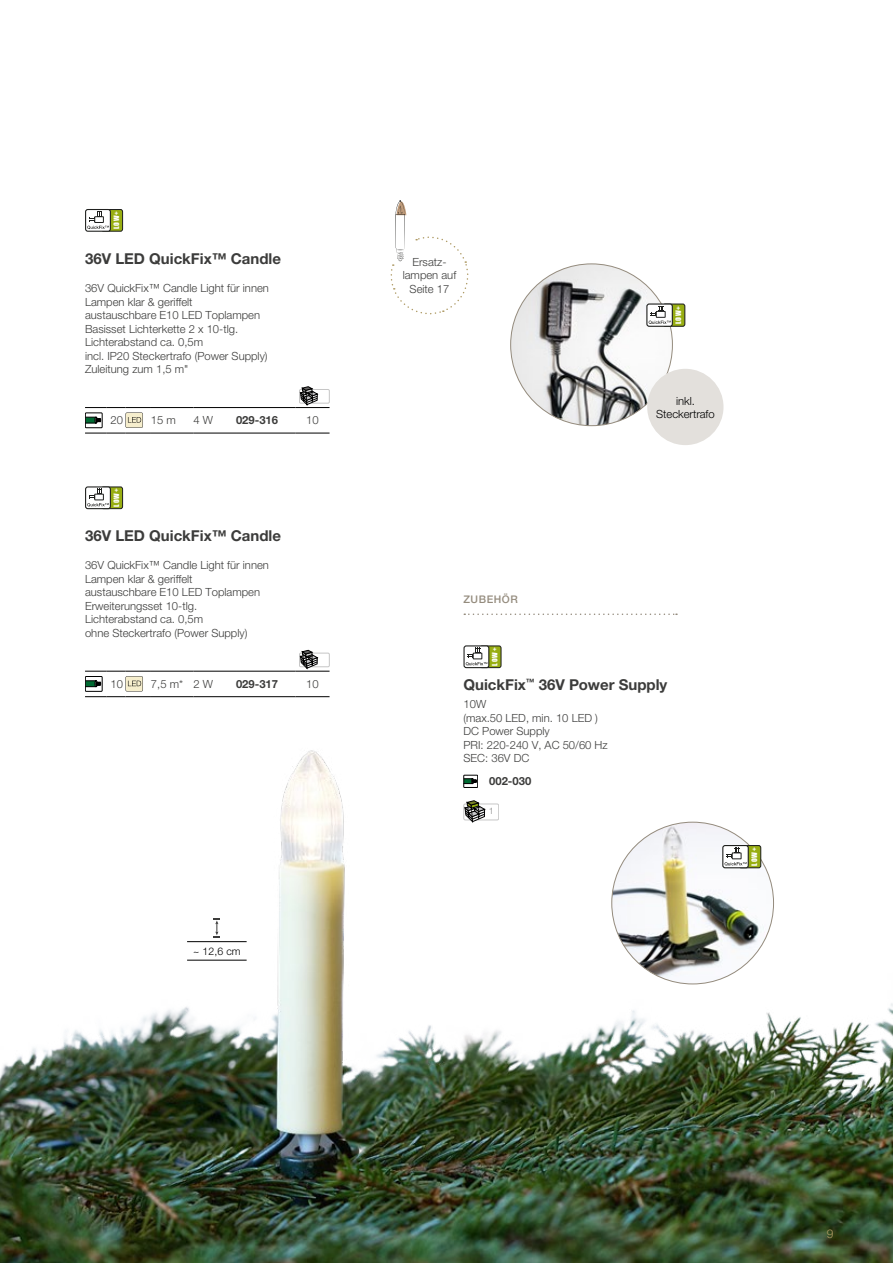
<style>
.page{position:relative;width:893px;height:1263px;background:#fff}
.page>*{position:absolute;margin:0;border:0;box-sizing:border-box;transform-origin:0 0}
.t1{font:700 15px "Helvetica Neue LTW1 G";color:#3c3c3b}
.t2{font:300 12px "Helvetica Neue LTW1 G";color:#ae9a64}
.t3{font:300 11.25px/13.5px "Helvetica Neue LTW1 G";color:#3c3c3b}
.t4{font:700 11.25px "Helvetica Neue LTW1 G";color:#3c3c3b}
.t5{font:300 11.25px/13.5px "Helvetica Neue LTW1 G";color:#000;text-align:center}
.t6{font:300 10.5px "Helvetica Neue LTW1 G";color:#000}
.t7{font:500 10.5px "Helvetica Neue LTW1 G";letter-spacing:.05em;color:#948b7d}
.t8{font:300 9px "Helvetica Neue LTW1 G";color:#878787}
.t9{font:7.05px "Impact";letter-spacing:.115em;color:#fff}
.t10{font:6.9px "Impact";letter-spacing:.115em;color:#fff}
</style>
<div class="page">
<div style="left:102px;top:209px;width:21px;height:22px;background:#98ae12;border-radius:2px"></div>
<div style="left:101px;top:209px;width:22px;height:23px;border:1px solid #1f201e;border-radius:2px"></div>
<div style="left:86px;top:209px;width:24px;height:22px;background:#fff;border-radius:2px"></div>
<div style="left:85px;top:209px;width:26px;height:23px;border:1px solid #1f201e;border-radius:2px"></div>
<svg style="left:87px;top:211px;width:22px;height:18px"></svg>
<div style="left:102px;top:487px;width:21px;height:22px;background:#98ae12;border-radius:2px"></div>
<div style="left:101px;top:486px;width:22px;height:23px;border:1px solid #1f201e;border-radius:2px"></div>
<div style="left:86px;top:487px;width:24px;height:22px;background:#fff;border-radius:2px"></div>
<div style="left:85px;top:486px;width:26px;height:23px;border:1px solid #1f201e;border-radius:2px"></div>
<svg style="left:87px;top:489px;width:22px;height:18px"></svg>
<img style="left:0;top:649px;width:893px;height:614px">
<hr style="left:187px;top:941px;width:60px;height:1px;background:#000">
<hr style="left:187px;top:960px;width:60px;height:1px;background:#000">
<svg style="left:213px;top:918px;width:7px;height:20px"></svg>
<div style="left:480px;top:646px;width:21px;height:22px;background:#98ae12;border-radius:2px"></div>
<div style="left:479px;top:645px;width:23px;height:23px;border:1px solid #1f201e;border-radius:2px"></div>
<svg style="left:464px;top:646px;width:25px;height:22px"></svg>
<div style="left:463px;top:645px;width:26px;height:23px;border:1px solid #1f201e;border-radius:2px"></div>
<svg style="left:466px;top:647px;width:21px;height:18px"></svg>
<img style="left:612px;top:822px;width:161px;height:162px;border-radius:81px">
<div style="left:739px;top:845px;width:22px;height:23px;background:#98ae12;border-radius:2px"></div>
<div style="left:739px;top:845px;width:22px;height:23px;border:1px solid #1f201e;border-radius:2px"></div>
<div style="left:722px;top:845px;width:27px;height:23px;border:1px solid #1f201e;border-radius:2px"></div>
<svg style="left:724px;top:847px;width:23px;height:19px"></svg>
<img style="left:511px;top:264px;width:161px;height:162px;border-radius:81px">
<div style="left:647px;top:369px;width:76px;height:76px;background:#e3e0dc;border-radius:50%"></div>
<div style="left:663px;top:304px;width:22px;height:22px;background:#98ae12;border-radius:2px"></div>
<div style="left:663px;top:303px;width:22px;height:24px;border:1px solid #1f201e;border-radius:2px"></div>
<div style="left:647px;top:304px;width:25px;height:22px;background:#fff;border-radius:2px"></div>
<div style="left:646px;top:303px;width:27px;height:24px;border:1px solid #1f201e;border-radius:2px"></div>
<svg style="left:649px;top:306px;width:22px;height:18px"></svg>
<hr style="left:151px;top:407px;width:42px;height:1px;background:#000">
<hr style="left:193px;top:407px;width:43px;height:1px;background:#000">
<hr style="left:236px;top:407px;width:60px;height:1px;background:#000">
<hr style="left:296px;top:407px;width:34px;height:1px;background:#000">
<hr style="left:151px;top:433px;width:42px;height:1px;background:#000">
<hr style="left:193px;top:433px;width:43px;height:1px;background:#000">
<hr style="left:236px;top:433px;width:60px;height:1px;background:#000">
<hr style="left:296px;top:433px;width:34px;height:1px;background:#000">
<div style="left:299px;top:389px;width:31px;height:14px;border:1px solid #c6c6c6"></div>
<svg style="left:300px;top:387px;width:17px;height:18px"></svg>
<svg style="left:85px;top:407px;width:66px;height:27px"></svg>
<hr style="left:151px;top:671px;width:42px;height:1px;background:#000">
<hr style="left:193px;top:671px;width:43px;height:1px;background:#000">
<hr style="left:236px;top:671px;width:60px;height:1px;background:#000">
<hr style="left:296px;top:671px;width:34px;height:1px;background:#000">
<hr style="left:151px;top:696px;width:42px;height:1px;background:#000">
<hr style="left:193px;top:696px;width:43px;height:1px;background:#000">
<hr style="left:236px;top:696px;width:60px;height:1px;background:#000">
<hr style="left:296px;top:696px;width:34px;height:1px;background:#000">
<div style="left:299px;top:653px;width:31px;height:14px;border:1px solid #c6c6c6"></div>
<svg style="left:300px;top:650px;width:17px;height:18px"></svg>
<svg style="left:85px;top:671px;width:66px;height:26px"></svg>
<svg style="left:390px;top:200px;width:79px;height:115px"></svg>
<svg style="left:464px;top:613px;width:213px;height:2px"></svg>
<svg style="left:465px;top:778px;width:11px;height:6px"></svg>
<div style="left:463px;top:775px;width:15px;height:13px;border:1px solid #000"></div>
<div style="left:463px;top:804px;width:36px;height:16px;border:1px solid #c6c6c6;border-radius:2px"></div>
<svg style="left:465px;top:800px;width:20px;height:22px"></svg>
<p class="t10" style="left:111px;top:229px;width:19px;rotate:-90deg">LOW+</p>
<h1 class="t1" style="left:85px;top:249px;width:197px">36V LED QuickFix™ Candle</h1>
<p class="t3" style="left:403px;top:255px;width:55px;text-align:center">Ersatz&shy;lampen auf</p>
<p class="t3" style="left:85px;top:282px;width:185px">36V QuickFix™ Candle Light für innen</p>
<p class="t3" style="left:410px;top:282px;width:41px">Seite 17</p>
<p class="t3" style="left:85px;top:295px;width:184px">Lampen klar &amp; geriffelt<br>austauschbare E10 LED Toplampen<br>Basisset Lichterkette 2 x 10-tlg.<br>Lichterabstand ca. 0,5m<br>incl. IP20 Steckertrafo (Power Supply)<br>Zuleitung zum 1,5 m"</p>
<p class="t3" style="left:111px;top:413px;width:14px">20</p>
<p class="t3" style="left:151px;top:413px;width:27px">15 m</p>
<p class="t3" style="left:193px;top:413px;width:21px">4 W</p>
<p class="t4" style="left:236px;top:413px;width:44px">029-316</p>
<p class="t3" style="left:306px;top:413px;width:14px">10</p>
<p class="t10" style="left:111px;top:507px;width:19px;rotate:-90deg">LOW+</p>
<h1 class="t1" style="left:85px;top:527px;width:197px">36V LED QuickFix™ Candle</h1>
<p class="t3" style="left:85px;top:559px;width:185px">36V QuickFix™ Candle Light für innen<br>Lampen klar &amp; geriffelt<br>austauschbare E10 LED Toplampen<br>Erweiterungsset 10-tlg.<br>Lichterabstand ca. 0,5m<br>ohne Steckertrafo (Power Supply)</p>
<p class="t7" style="left:463px;top:593px;width:56px">ZUBEHÖR</p>
<p class="t10" style="left:489px;top:666px;width:19px;rotate:-90deg">LOW+</p>
<p class="t9" style="left:673px;top:324px;width:20px;rotate:-90deg">LOW+</p>
<p class="t5" style="left:656px;top:394px;width:60px">inkl.<br>Steckertrafo</p>
<p class="t3" style="left:111px;top:677px;width:14px">10</p>
<p class="t3" style="left:151px;top:677px;width:64px">7,5 m* 2 W</p>
<p class="t4" style="left:236px;top:677px;width:44px">029-317</p>
<p class="t3" style="left:306px;top:677px;width:14px">10</p>
<p class="t6" style="left:193px;top:944px;width:49px">~ 12,6 cm</p>
<h1 class="t1" style="left:463px;top:675px;width:205px">QuickFix<sup>™</sup> 36V Power Supply</h1>
<p class="t3" style="left:463px;top:697px;width:146px">10W<br>(max.50 LED, min. 10 LED )<br>DC Power Supply<br>PRI: 220-240 V, AC 50/60 Hz<br>SEC: 36V DC</p>
<p class="t4" style="left:489px;top:774px;width:44px">002-030</p>
<p class="t8" style="left:489px;top:806px;width:7px">1</p>
<p class="t9" style="left:749px;top:866px;width:20px;rotate:-90deg">LOW+</p>
<p class="t2" style="left:827px;top:1226px;width:8px">9</p>
</div>
